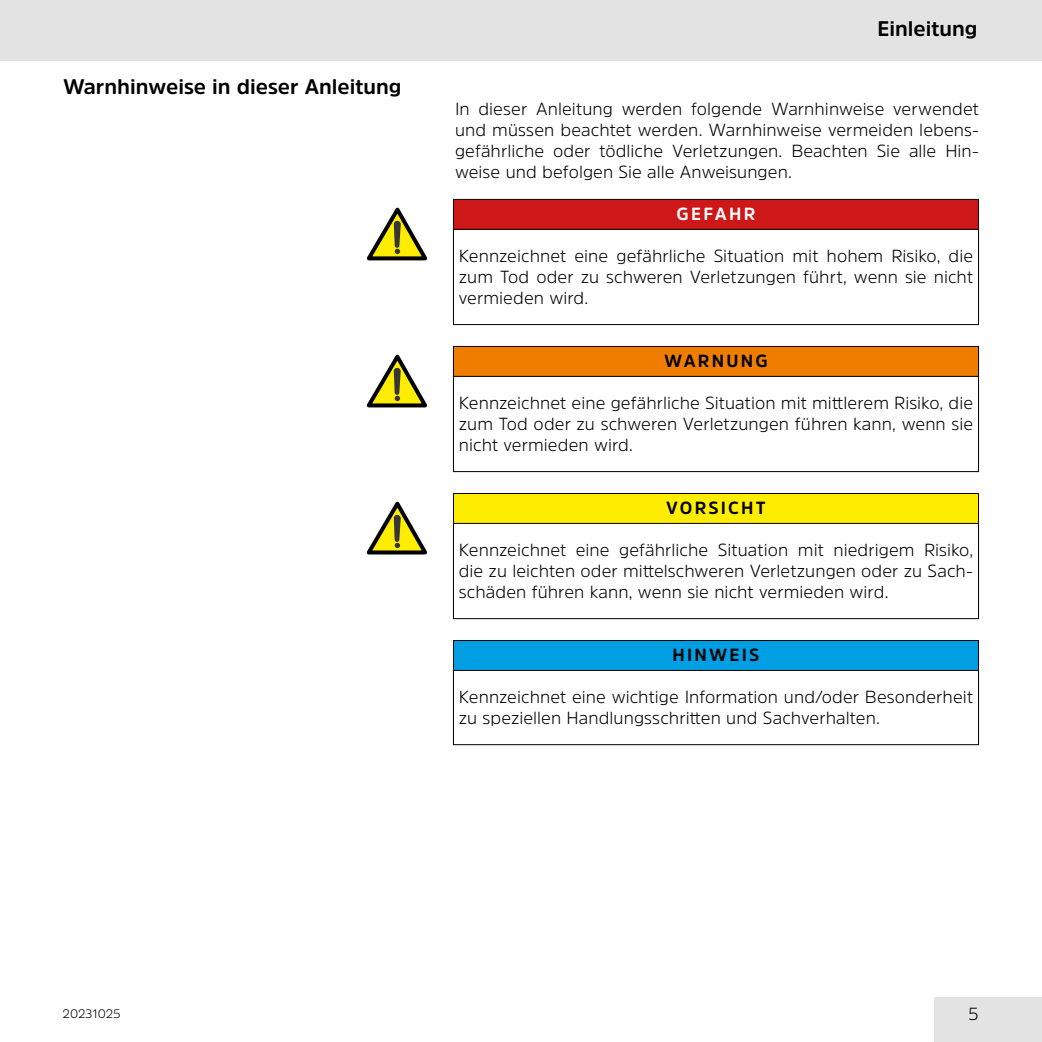
<style>
.page{position:relative;width:1042px;height:1042px;background:#fff}
.page>*{position:absolute;margin:0;border:0;box-sizing:border-box;transform-origin:0 0}
.t1{font:700 21px "Amsi Pro";color:#000}
.t2{font:300 17.5px/21px "Amsi Pro";letter-spacing:.005em;color:#000;text-align:justify}
.t3{font:700 17.5px "Amsi Pro";letter-spacing:.125em;color:#000}
.t4{font:700 17.5px "Amsi Pro";letter-spacing:.13em;color:#fff}
.t5{font:300 12.25px "Amsi Pro";letter-spacing:-.005em;color:#000}
</style>
<div class="page">
<div style="left:934px;top:997px;width:108px;height:45px;background:#e3e3e3"></div>
<div style="left:0;top:0;width:1042px;height:61px;background:#e3e3e3"></div>
<div style="left:454px;top:347px;width:524px;height:29px;background:#ef7d00"></div>
<hr style="left:454px;top:376px;width:524px;height:1px;background:#000">
<div style="left:453px;top:346px;width:526px;height:126px;border:1px solid #000"></div>
<svg style="left:366px;top:354px;width:62px;height:54px"></svg>
<div style="left:454px;top:494px;width:524px;height:29px;background:#ffed00"></div>
<hr style="left:454px;top:523px;width:524px;height:1px;background:#000">
<div style="left:453px;top:493px;width:526px;height:126px;border:1px solid #000"></div>
<svg style="left:366px;top:501px;width:62px;height:54px"></svg>
<div style="left:454px;top:200px;width:524px;height:29px;background:#cd1719"></div>
<hr style="left:454px;top:229px;width:524px;height:1px;background:#000">
<div style="left:453px;top:199px;width:526px;height:126px;border:1px solid #000"></div>
<svg style="left:366px;top:207px;width:62px;height:54px"></svg>
<div style="left:454px;top:641px;width:524px;height:29px;background:#009fe3"></div>
<hr style="left:454px;top:670px;width:524px;height:1px;background:#000">
<div style="left:453px;top:640px;width:526px;height:105px;border:1px solid #000"></div>
<p class="t1" style="left:63px;top:72px;width:340px">Warnhinweise in dieser Anleitung</p>
<p class="t1" style="left:877px;top:14px;width:101px">Einleitung</p>
<p class="t2" style="left:455px;top:98px;width:525px">In dieser Anleitung werden folgende Warnhinweise verwendet und müssen beachtet werden. Warnhinweise vermeiden lebens&shy;gefährliche oder tödliche Verletzungen. Beachten Sie alle Hin&shy;weise und befolgen Sie alle Anweisungen.</p>
<p class="t4" style="left:676px;top:202px;width:80px">GEFAHR</p>
<p class="t2" style="left:459px;top:245px;width:516px">Kennzeichnet eine gefährliche Situation mit hohem Risiko, die zum Tod oder zu schweren Verletzungen führt, wenn sie nicht vermieden wird.</p>
<p class="t3" style="left:664px;top:349px;width:105px">WARNUNG</p>
<p class="t2" style="left:459px;top:392px;width:516px">Kennzeichnet eine gefährliche Situation mit mittlerem Risiko, die zum Tod oder zu schweren Verletzungen führen kann, wenn sie nicht vermieden wird.</p>
<p class="t3" style="left:666px;top:496px;width:101px">VORSICHT</p>
<p class="t2" style="left:459px;top:539px;width:516px">Kennzeichnet eine gefährliche Situation mit niedrigem Risiko, die zu leichten oder mittelschweren Verletzungen oder zu Sach&shy;schäden führen kann, wenn sie nicht vermieden wird.</p>
<p class="t3" style="left:672px;top:643px;width:88px">HINWEIS</p>
<p class="t2" style="left:459px;top:686px;width:516px">Kennzeichnet eine wichtige Information und/oder Besonderheit zu speziellen Handlungsschritten und Sachverhalten.</p>
<p class="t5" style="left:63px;top:1005px;width:59px">20231025</p>
<p class="t2" style="left:968px;top:1003px;width:12px">5</p>
</div>
